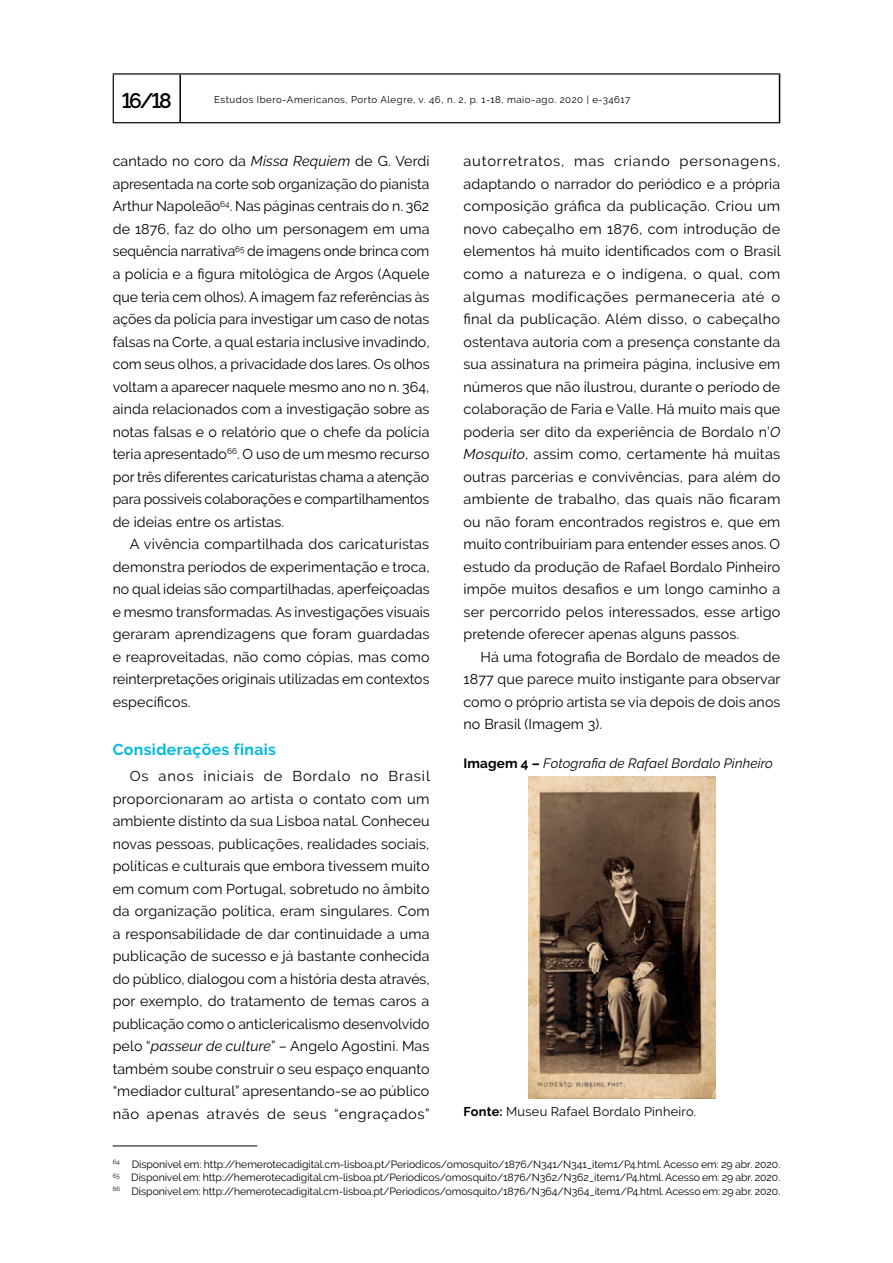
<style>
.page{position:relative;width:893px;height:1263px;background:#fff}
.page>*{position:absolute;margin:0;border:0;box-sizing:border-box;transform-origin:0 0}
.t1{font:600 21px "Raleway";color:#000}
.t2{font:700 15.75px "Raleway";letter-spacing:.025em;color:#00bade}
.t3{font:14.25px/22.5px "Raleway";letter-spacing:.005em;color:#000;text-align:justify}
.t4{font:italic 13.5px "Raleway";letter-spacing:.01em;color:#000}
.t5{font:12.75px "Raleway";letter-spacing:.02em;color:#000}
.t6{font:10.5px/13.5px "Raleway";letter-spacing:-.005em;color:#000;text-align:justify}
.t7{font:9.75px "Raleway";letter-spacing:.05em;color:#000}
.s1{font-style:italic}
.s2{font-weight:700;font-style:normal}
.s3{font-weight:700}
</style>
<div class="page">
<hr style="left:179px;top:75px;width:2px;height:47px;background:#000">
<hr style="left:779px;top:75px;width:1px;height:47px;background:#000">
<hr style="left:113px;top:73px;width:67px;height:2px;background:#000">
<hr style="left:113px;top:75px;width:1px;height:47px;background:#000">
<hr style="left:180px;top:73px;width:600px;height:2px;background:#000">
<hr style="left:113px;top:122px;width:67px;height:1px;background:#000">
<hr style="left:180px;top:122px;width:600px;height:1px;background:#000">
<hr style="left:113px;top:1146px;width:144px;height:1px;background:#000">
<img style="left:529px;top:776px;width:186px;height:322px">
<h1 class="t1" style="left:122px;top:89px;width:51px">16/18</h1>
<p class="t7" style="left:214px;top:94px;width:418px">Estudos Ibero-Americanos, Porto Alegre, v. 46, n. 2, p. 1-18, maio-ago. 2020 | e-34617</p>
<p class="t3" style="left:113px;top:150px;width:318px">cantado no coro da <span class="s1">Missa Requiem</span> de G. Verdi apresentada na corte sob organização do pianista Arthur Napoleão<sup>64</sup>. Nas páginas centrais do n. 362 de 1876, faz do olho um personagem em uma sequência narrativa<sup>65</sup> de imagens onde brinca com a polícia e a figura mitológica de Argos (Aquele que teria cem olhos). A imagem faz referências às ações da polícia para investigar um caso de notas falsas na Corte, a qual estaria inclusive invadindo, com seus olhos, a privacidade dos lares. Os olhos voltam a aparecer naquele mesmo ano no n. 364, ainda relacionados com a investigação sobre as notas falsas e o relatório que o chefe da polícia teria apresentado<sup>66</sup>. O uso de um mesmo recurso por três diferentes caricaturistas chama a atenção para possíveis colaborações e compartilhamentos de ideias entre os artistas.</p>
<p class="t3" style="left:113px;top:533px;width:318px;text-indent:17px">A vivência compartilhada dos caricaturistas demonstra períodos de experimentação e troca, no qual ideias são compartilhadas, aperfeiçoadas e mesmo transformadas. As investigações visuais geraram aprendizagens que foram guardadas e reaproveitadas, não como cópias, mas como reinterpretações originais utilizadas em contextos específicos.</p>
<p class="t2" style="left:113px;top:740px;width:165px">Considerações finais</p>
<p class="t3" style="left:113px;top:765px;width:319px;text-indent:17px">Os anos iniciais de Bordalo no Brasil proporcionaram ao artista o contato com um ambiente distinto da sua Lisboa natal. Conheceu novas pessoas, publicações, realidades sociais, políticas e culturais que embora tivessem muito em comum com Portugal, sobretudo no âmbito da organização política, eram singulares. Com a responsabilidade de dar continuidade a uma publicação de sucesso e já bastante conhecida do público, dialogou com a história desta através, por exemplo, do tratamento de temas caros a publicação como o anticlericalismo desenvolvido pelo “<span class="s1">passeur de culture</span>” – Angelo Agostini. Mas também soube construir o seu espaço enquanto “mediador cultural” apresentando-se ao público não apenas através de seus “engraçados”</p>
<p class="t6" style="left:113px;top:1157px;width:669px"><sup>64</sup> Disponível em: http://hemerotecadigital.cm-lisboa.pt/Periodicos/omosquito/1876/N341/N341_item1/P4.html. Acesso em: 29 abr. 2020.<br><sup>65</sup> Disponível em: http://hemerotecadigital.cm-lisboa.pt/Periodicos/omosquito/1876/N362/N362_item1/P4.html. Acesso em: 29 abr. 2020.<br><sup>66</sup> Disponível em: http://hemerotecadigital.cm-lisboa.pt/Periodicos/omosquito/1876/N364/N364_item1/P4.html. Acesso em: 29 abr. 2020.</p>
<p class="t3" style="left:463px;top:150px;width:319px">autorretratos, mas criando personagens, adaptando o narrador do periódico e a própria composição gráfica da publicação. Criou um novo cabeçalho em 1876, com introdução de elementos há muito identificados com o Brasil como a natureza e o indígena, o qual, com algumas modificações permaneceria até o final da publicação. Além disso, o cabeçalho ostentava autoria com a presença constante da sua assinatura na primeira página, inclusive em números que não ilustrou, durante o período de colaboração de Faria e Valle. Há muito mais que poderia ser dito da experiência de Bordalo n’<span class="s1">O Mosquito</span>, assim como, certamente há muitas outras parcerias e convivências, para além do ambiente de trabalho, das quais não ficaram ou não foram encontrados registros e, que em muito contribuiriam para entender esses anos. O estudo da produção de Rafael Bordalo Pinheiro impõe muitos desafios e um longo caminho a ser percorrido pelos interessados, esse artigo pretende oferecer apenas alguns passos.</p>
<p class="t3" style="left:463px;top:645px;width:319px;text-indent:17px">Há uma fotografia de Bordalo de meados de 1877 que parece muito instigante para observar como o próprio artista se via depois de dois anos no Brasil (Imagem 3).</p>
<p class="t4" style="left:463px;top:756px;width:311px"><span class="s2">Imagem 4 –</span> Fotografia de Rafael Bordalo Pinheiro</p>
<p class="t5" style="left:463px;top:1104px;width:234px"><span class="s3">Fonte:</span> Museu Rafael Bordalo Pinheiro.</p>
</div>
